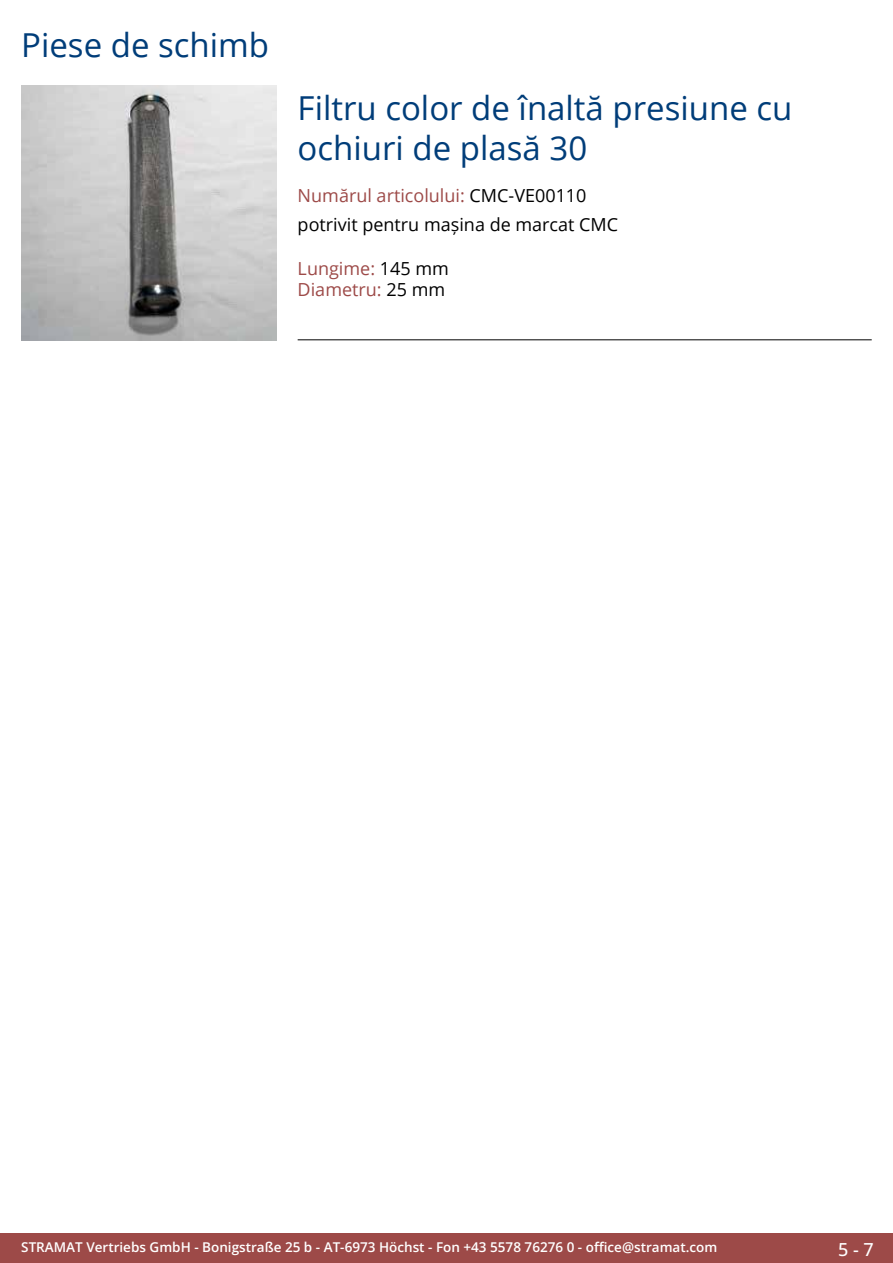
<style>
.page{position:relative;width:893px;height:1263px;background:#fff}
.page>*{position:absolute;margin:0;border:0;box-sizing:border-box;transform-origin:0 0}
.t1{font:33px/39.6px "Open Sans";color:#003d79}
.t2{font:18px/21.6px "Open Sans";color:#9d4a48}
.t3{font:18px "Open Sans";color:#000}
.t4{font:500 18px "Open Sans";color:#fff}
.t5{font:600 13.5px "Open Sans";color:#fff}
.s1{color:#000}
</style>
<div class="page">
<div style="left:0;top:1233px;width:893px;height:30px;background:#9d4a48"></div>
<hr style="left:298px;top:340px;width:574px;height:1px;background:#000">
<img style="left:21px;top:85px;width:255px;height:255px">
<h1 class="t1" style="left:21px;top:24px;width:249px">Piese de schimb</h1>
<h1 class="t1" style="left:298px;top:88px;width:496px">Filtru color de înaltă presiune cu ochiuri de plasă 30</h1>
<h2 class="t2" style="left:298px;top:184px;width:290px">Numărul articolului: <span class="s1">CMC-VE00110</span></h2>
<h2 class="t3" style="left:298px;top:212px;width:322px">potrivit pentru mașina de marcat CMC</h2>
<h2 class="t2" style="left:298px;top:257px;width:153px">Lungime: <span class="s1">145 mm<br></span>Diametru: <span class="s1">25 mm</span></h2>
<p class="t5" style="left:21px;top:1238px;width:698px">STRAMAT Vertriebs GmbH - Bonigstraße 25 b - AT-6973 Höchst - Fon +43 5578 76276 0 - office@stramat.com</p>
<h2 class="t4" style="left:838px;top:1237px;width:37px">5 - 7</h2>
</div>
